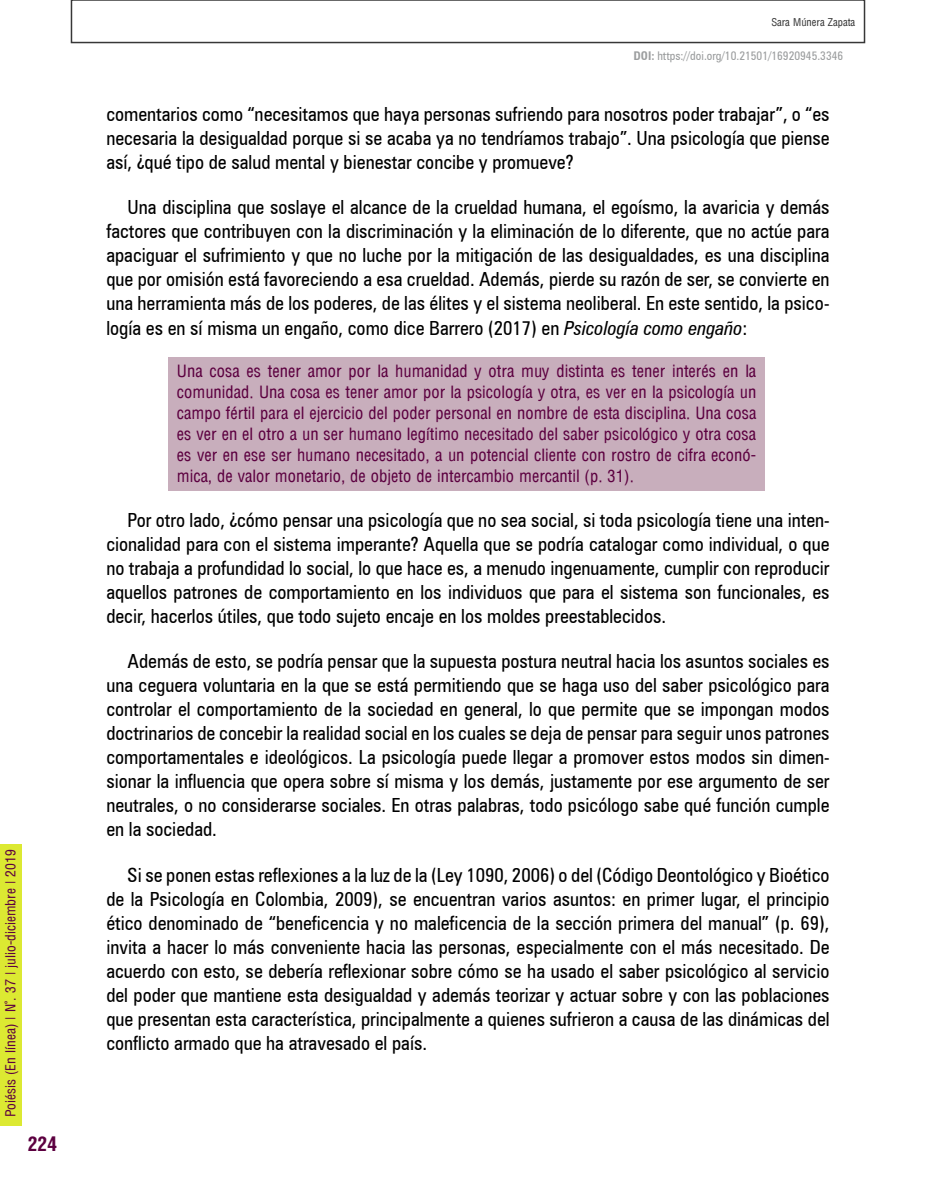
<style>
.page{position:relative;width:936px;height:1191px;background:#fff}
.page>*{position:absolute;margin:0;border:0;box-sizing:border-box;transform-origin:0 0}
.TEXTO_NORMAL{font:condensed 19.5px/24px "Zurich BT";color:#000;text-align:justify}
.t1{font:700 condensed 19.5px "Arena";color:#5c0040}
.cita{font:16.5px/21px "Arena Condensed";color:#5c0040;text-align:justify}
.t2{font:13.5px "Arena Condensed";color:#5c0040}
.t3{font:condensed 12px "Zurich BT";color:#9c9e9f}
.t4{font:10.5px "Arena Condensed";color:#373737}
.s1{font-weight:700}
.s2{font-style:italic}
</style>
<div class="page">
<div style="left:0;top:844px;width:21px;height:282px;background:#dce932"></div>
<div style="left:71px;top:0;width:794px;height:43px;border:2px solid #373737"></div>
<div style="left:168px;top:357px;width:596px;height:133px;background:#c8aebc"></div>
<p class="t2" style="left:3px;top:1117px;width:269px;rotate:-90deg">Poiésis (En línea) | N°. 37 | julio-diciembre | 2019</p>
<p class="t1" style="left:28px;top:1132px;width:31px">224</p>
<p class="t4" style="left:771px;top:16px;width:85px">Sara Múnera Zapata</p>
<p class="t3" style="left:633px;top:48px;width:211px"><span class="s1">DOI:</span> https://doi.org/10.21501/16920945.3346</p>
<p class="TEXTO_NORMAL" style="left:106px;top:102px;width:724px">comentarios como “necesitamos que haya personas sufriendo para nosotros poder trabajar”, o “es necesaria la desigualdad porque si se acaba ya no tendríamos trabajo”. Una psicología que piense así, ¿qué tipo de salud mental y bienestar concibe y promueve?</p>
<p class="TEXTO_NORMAL" style="left:106px;top:195px;width:724px;text-indent:21px">Una disciplina que soslaye el alcance de la crueldad humana, el egoísmo, la avaricia y demás factores que contribuyen con la discriminación y la eliminación de lo diferente, que no actúe para apaciguar el sufrimiento y que no luche por la mitigación de las desigualdades, es una disciplina que por omisión está favoreciendo a esa crueldad. Además, pierde su razón de ser, se convierte en una herramienta más de los poderes, de las élites y el sistema neoliberal. En este sentido, la psico&shy;logía es en sí misma un engaño, como dice Barrero (2017) en <span class="s2">Psicología como engaño</span>:</p>
<p class="cita" style="left:177px;top:360px;width:581px">Una cosa es tener amor por la humanidad y otra muy distinta es tener interés en la comunidad. Una cosa es tener amor por la psicología y otra, es ver en la psicología un campo fértil para el ejercicio del poder personal en nombre de esta disciplina. Una cosa es ver en el otro a un ser humano legítimo necesitado del saber psicológico y otra cosa es ver en ese ser humano necesitado, a un potencial cliente con rostro de cifra econó&shy;mica, de valor monetario, de objeto de intercambio mercantil (p. 31).</p>
<p class="TEXTO_NORMAL" style="left:106px;top:508px;width:724px;text-indent:21px">Por otro lado, ¿cómo pensar una psicología que no sea social, si toda psicología tiene una inten&shy;cionalidad para con el sistema imperante? Aquella que se podría catalogar como individual, o que no trabaja a profundidad lo social, lo que hace es, a menudo ingenuamente, cumplir con reproducir aquellos patrones de comportamiento en los individuos que para el sistema son funcionales, es decir, hacerlos útiles, que todo sujeto encaje en los moldes preestablecidos.</p>
<p class="TEXTO_NORMAL" style="left:106px;top:649px;width:724px;text-indent:21px">Además de esto, se podría pensar que la supuesta postura neutral hacia los asuntos sociales es una ceguera voluntaria en la que se está permitiendo que se haga uso del saber psicológico para controlar el comportamiento de la sociedad en general, lo que permite que se impongan modos doctrinarios de concebir la realidad social en los cuales se deja de pensar para seguir unos patrones comportamentales e ideológicos. La psicología puede llegar a promover estos modos sin dimen&shy;sionar la influencia que opera sobre sí misma y los demás, justamente por ese argumento de ser neutrales, o no considerarse sociales. En otras palabras, todo psicólogo sabe qué función cumple en la sociedad.</p>
<p class="TEXTO_NORMAL" style="left:106px;top:862px;width:724px;text-indent:21px">Si se ponen estas reflexiones a la luz de la (Ley 1090, 2006) o del (Código Deontológico y Bioético de la Psicología en Colombia, 2009), se encuentran varios asuntos: en primer lugar, el principio ético denominado de “beneficencia y no maleficencia de la sección primera del manual” (p. 69), invita a hacer lo más conveniente hacia las personas, especialmente con el más necesitado. De acuerdo con esto, se debería reflexionar sobre cómo se ha usado el saber psicológico al servicio del poder que mantiene esta desigualdad y además teorizar y actuar sobre y con las poblaciones que presentan esta característica, principalmente a quienes sufrieron a causa de las dinámicas del conflicto armado que ha atravesado el país.</p>
</div>
